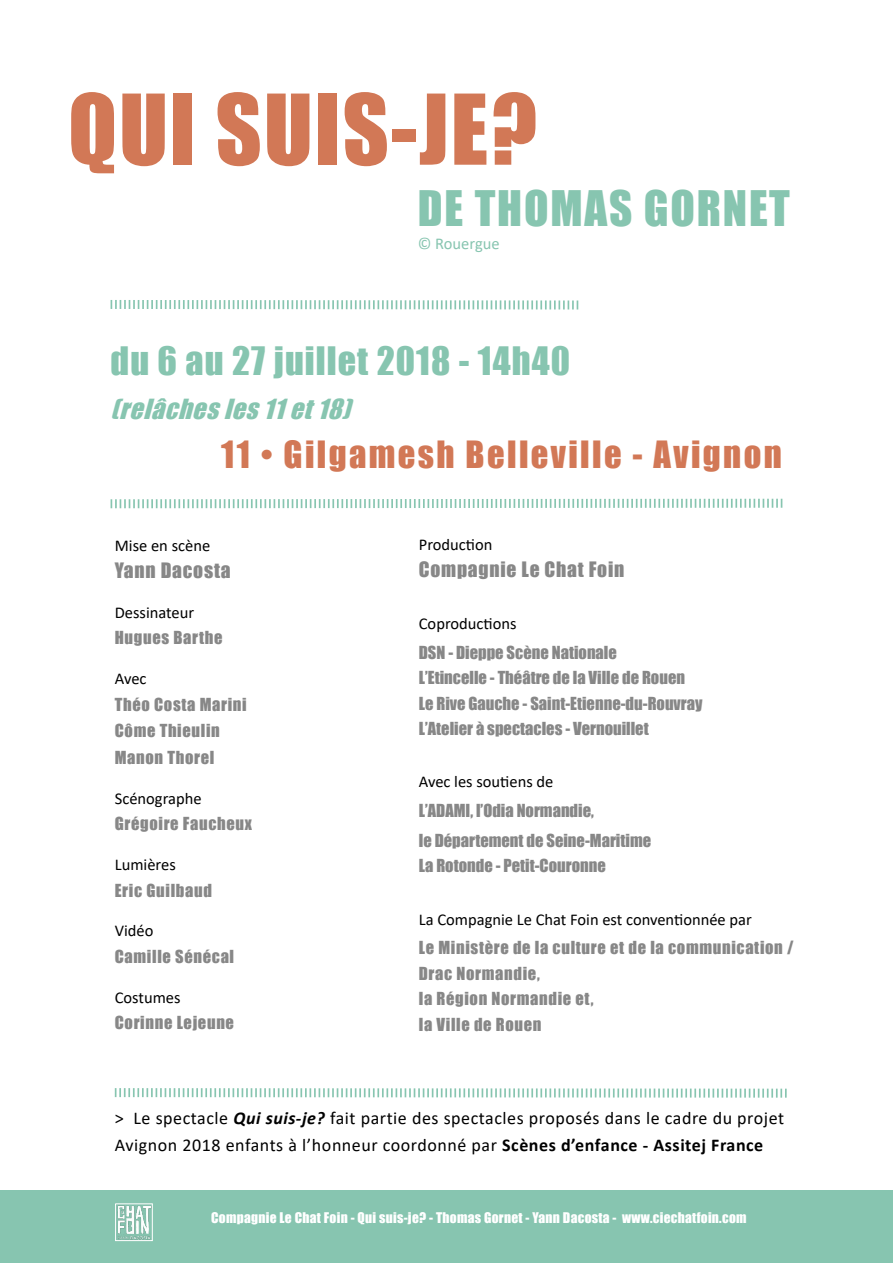
<style>
.page{position:relative;width:893px;height:1263px;background:#fff}
.page>*{position:absolute;margin:0;border:0;box-sizing:border-box;transform-origin:0 0}
.t1{font:90px "Impact";letter-spacing:.02em;color:#d27856}
.t2{font:45px "Impact";letter-spacing:.04em;color:#87c5b0}
.t3{font:36px "Impact";letter-spacing:.03em;color:#87c5b0}
.t4{font:34.5px "Impact";letter-spacing:.07em;color:#d27856}
.t5{font:italic 25.5px "Impact";color:#87c5b0}
.t6{font:19.5px "Impact";letter-spacing:.04em;color:#878787}
.t7{font:18px/27px "Calibri";letter-spacing:.03em;color:#000}
.t8{font:16.5px/25.5px "Impact";color:#878787}
.t9{font:16.5px/25.5px "Impact";letter-spacing:.04em;color:#878787}
.t10{font:16.5px "Calibri";color:#000}
.t11{font:16.5px "Calibri";color:#87c5b0}
.t12{font:13.5px "Impact";letter-spacing:.02em;color:#fff}
.s1{font-weight:700;font-style:italic}
.s2{font-weight:700}
</style>
<div class="page">
<div style="left:0;top:1191px;width:893px;height:72px;background:#87c5b0"></div>
<img style="left:117px;top:1205px;width:34px;height:34px">
<div style="left:115px;top:1203px;width:38px;height:38px;border:1px solid #fff"></div>
<svg style="left:111px;top:499px;width:671px;height:9px"></svg>
<svg style="left:111px;top:300px;width:467px;height:9px"></svg>
<svg style="left:115px;top:1088px;width:672px;height:10px"></svg>
<h1 class="t1" style="left:68px;top:60px;width:471px">QUI SUIS-JE?</h1>
<h2 class="t2" style="left:418px;top:174px;width:373px">DE THOMAS GORNET</h2>
<p class="t11" style="left:418px;top:232px;width:83px">© Rouergue</p>
<h3 class="t3" style="left:111px;top:333px;width:461px">du 6 au 27 juillet 2018 - 14h40</h3>
<h3 class="t5" style="left:111px;top:389px;width:251px">(relâchesles11et18)</h3>
<h3 class="t4" style="left:221px;top:428px;width:562px">11 • Gilgamesh Belleville - Avignon</h3>
<p class="t10" style="left:115px;top:534px;width:97px">Mise en scène</p>
<p class="t6" style="left:115px;top:555px;width:117px">Yann Dacosta</p>
<p class="t10" style="left:115px;top:601px;width:81px">Dessinateur</p>
<p class="t9" style="left:115px;top:625px;width:109px">Hugues Barthe</p>
<p class="t10" style="left:115px;top:667px;width:33px">Avec</p>
<p class="t9" style="left:115px;top:690px;width:133px;line-height:26.7px">Théo Costa Marini<br>Côme Thieulin<br>Manon Thorel</p>
<p class="t10" style="left:115px;top:787px;width:88px">Scénographe</p>
<p class="t9" style="left:115px;top:811px;width:139px">Grégoire Faucheux</p>
<p class="t10" style="left:115px;top:853px;width:62px">Lumières</p>
<p class="t9" style="left:115px;top:877px;width:99px">Eric Guilbaud</p>
<p class="t10" style="left:115px;top:919px;width:40px">Vidéo</p>
<p class="t9" style="left:115px;top:943px;width:121px">Camille Sénécal</p>
<p class="t10" style="left:115px;top:985px;width:67px">Costumes</p>
<p class="t9" style="left:115px;top:1009px;width:121px">Corinne Lejeune</p>
<p class="t10" style="left:419px;top:533px;width:75px">Production</p>
<p class="t6" style="left:419px;top:554px;width:207px">Compagnie Le Chat Foin</p>
<p class="t10" style="left:419px;top:612px;width:99px">Coproductions</p>
<p class="t8" style="left:419px;top:639px;width:285px">DSN - Dieppe Scène Nationale<br>L’Etincelle - Théâtre de la Ville de Rouen Le Rive Gauche - Saint-Etienne-du-Rouvray L’Atelier à spectacles - Vernouillet</p>
<p class="t10" style="left:419px;top:770px;width:136px">Avec les soutiens de</p>
<p class="t8" style="left:419px;top:795px;width:234px;line-height:29.7px">L’ADAMI, l’Odia Normandie,<br>le Département de Seine-Maritime</p>
<p class="t8" style="left:419px;top:853px;width:188px">La Rotonde - Petit-Couronne</p>
<p class="t10" style="left:419px;top:908px;width:334px">La Compagnie Le Chat Foin est conventionnée par</p>
<p class="t9" style="left:419px;top:935px;width:376px">Le Ministère de la culture et de la communication /<br>Drac Normandie,<br>la Région Normandie et,<br>la Ville de Rouen</p>
<p class="t7" style="left:115px;top:1104px;width:671px">&gt; Le spectacle <span class="s1">Qui suis-je?</span> fait partie des spectacles proposés dans le cadre du projet<br>Avignon 2018 enfants à l’honneur coordonné par <span class="s2">Scènes d’enfance - Assitej France</span></p>
<p class="t12" style="left:211px;top:1207px;width:537px">Compagnie Le Chat Foin - Qui suis-je? - Thomas Gornet - Yann Dacosta - www.ciechatfoin.com</p>
</div>
